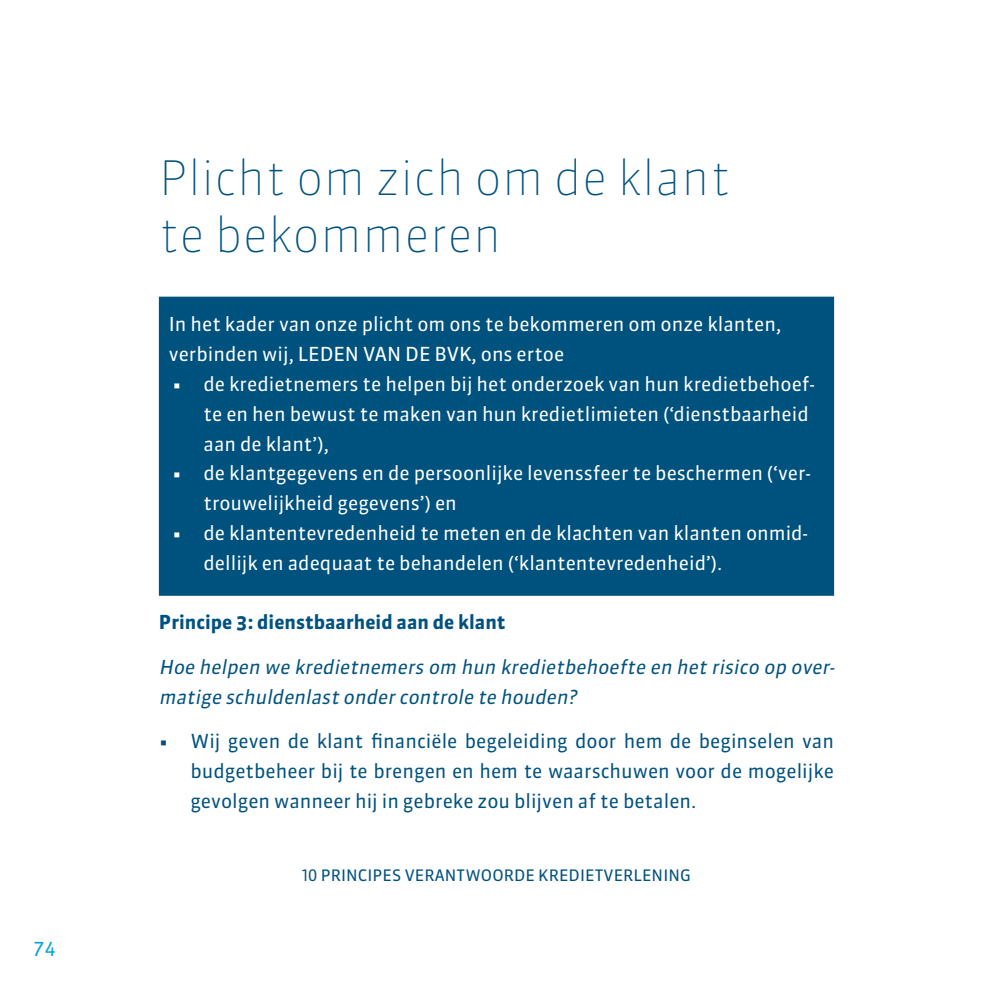
<style>
.page{position:relative;width:993px;height:993px;background:#fff}
.page>*{position:absolute;margin:0;border:0;box-sizing:border-box;transform-origin:0 0}
.t1{font:100 47.25px/56.7px "Sanuk OT";color:#00527e}
.t2{font:19.25px/29.8px "Sanuk OT";color:#fff}
.t3{font:19.25px/29.8px "Sanuk OT";color:#00527e;text-align:justify}
.t4{font:italic 19.25px/29.8px "Sanuk OT";color:#00527e}
.t5{font:700 19.25px "Sanuk OT";color:#00527e}
.t6{font:19.25px "Sanuk TF";color:#00a1e5}
.t7{font:15.75px "Sanuk OT";letter-spacing:.01em;color:#00527e}
</style>
<div class="page">
<div style="left:160px;top:297px;width:673px;height:297px;background:#00527e"></div>
<div style="left:159px;top:296px;width:674px;height:299px;border:2px solid #00527e"></div>
<p class="t6" style="left:34px;top:936px;width:24px">74</p>
<h1 class="t1" style="left:159px;top:154px;width:573px">Plicht om zich om de klant te bekommeren</h1>
<p class="t2" style="left:169px;top:311px;width:613px">In het kader van onze plicht om ons te bekommeren om onze klanten, verbinden wij, LEDEN VAN DE BVK, ons ertoe</p>
<p class="t2" style="left:203px;top:369px;width:612px;text-indent:-31px">• de kredietnemers te helpen bij het onderzoek van hun kredietbehoef&shy;te en hen bewust te maken van hun kredietlimieten (‘dienstbaarheid aan de klant’),</p>
<p class="t2" style="left:203px;top:458px;width:608px;text-indent:-31px">• de klantgegevens en de persoonlijke levenssfeer te beschermen (‘ver&shy;trouwelijkheid gegevens’) en</p>
<p class="t2" style="left:203px;top:518px;width:605px;text-indent:-31px">• de klantentevredenheid te meten en de klachten van klanten onmid&shy;dellijk en adequaat te behandelen (‘klantentevredenheid’).</p>
<p class="t5" style="left:159px;top:614px;width:348px">Principe 3: dienstbaarheid aan de klant</p>
<p class="t4" style="left:159px;top:653px;width:680px">Hoe helpen we kredietnemers om hun kredietbehoefte en het risico op over&shy;matige schuldenlast onder controle te houden?</p>
<p class="t3" style="left:190px;top:726px;width:645px;text-indent:-31px">• Wij geven de klant financiële begeleiding door hem de beginselen van budgetbeheer bij te brengen en hem te waarschuwen voor de mogelijke gevolgen wanneer hij in gebreke zou blijven af te betalen.</p>
<p class="t7" style="left:301px;top:868px;width:391px">10 PRINCIPES VERANTWOORDE KREDIETVERLENING</p>
</div>
